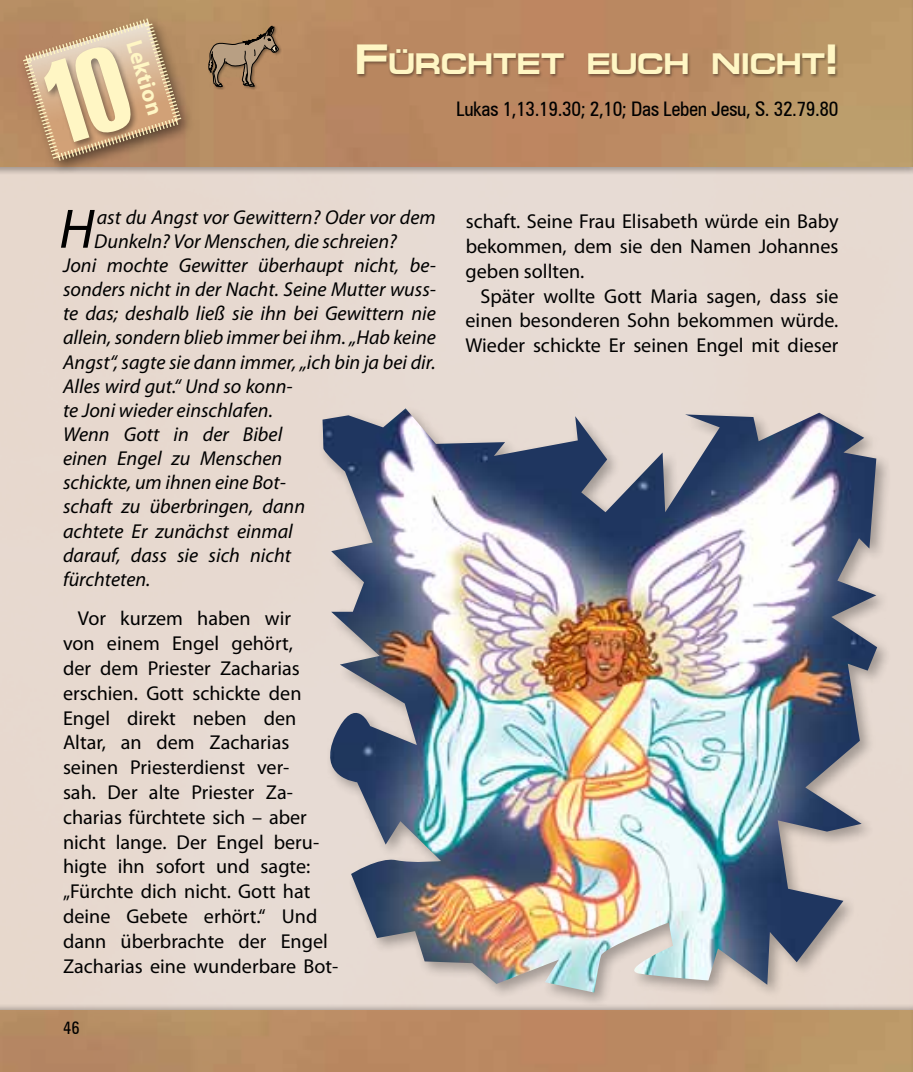
<style>
.page{position:relative;width:913px;height:1072px;background:#fff}
.page>*{position:absolute;margin:0;border:0;box-sizing:border-box;transform-origin:0 0}
.t1{font:italic 56px "Myriad Pro";color:#000}
.t2{font:700 29.4px "Micado";letter-spacing:-.005em;color:#fff6c4}
.t3{font:700 22.75px "Myriad Pro";color:#fff6c4}
.t4{font:20.12px/24.8px "Myriad Pro";color:#000;text-align:justify}
.t5{font:italic 20.12px "Myriad Pro";color:#000}
.t6{font:condensed 20.12px "Zurich BT";letter-spacing:-.02em;color:#000}
.t7{font:condensed 17.5px "Zurich BT";color:#000}
.s1{font-size:42px}
</style>
<div class="page">
<div style="left:0;top:0;width:913px;height:174px;background:#000;opacity:.3"></div>
<img style="left:0;top:0;width:910px;height:167px">
<hr style="left:910px;top:0;width:3px;height:174px;background:#ba9868">
<div style="left:0;top:1002px;width:913px;height:69px;background:#000;opacity:.3"></div>
<img style="left:0;top:1010px;width:910px;height:61px">
<hr style="left:910px;top:1002px;width:3px;height:69px;background:#000;opacity:.3">
<div style="left:208px;top:25px;width:73px;height:65px;background:#000;opacity:.4"></div>
<svg style="left:209px;top:26px;width:69px;height:61px"></svg>
<div style="left:17px;top:13px;width:177px;height:161px;background:#000;opacity:.5"></div>
<div style="left:356px;top:44px;width:482px;height:33px;background:#000;opacity:.4"></div>
<div style="left:316px;top:402px;width:575px;height:603px;background:#000;opacity:.3"></div>
<img style="left:320px;top:408px;width:557px;height:584px">
<svg style="left:22px;top:17px;width:161px;height:145px"></svg>
<p class="t3" style="left:148px;top:36px;width:79px;rotate:73deg">Lektion</p>
<h2 class="t2" style="left:355px;top:47px;width:485px"><span class="s1">F</span>ÜRCHTET EUCH NICHT<span class="s1">!</span></h2>
<p class="t6" style="left:456px;top:96px;width:384px">Lukas 1,13.19.30; 2,10; Das Leben Jesu, S. 32.79.80</p>
<h1 class="t1" style="left:59px;top:194px;width:37px">H</h1>
<p class="t5" style="left:97px;top:204px;width:340px">ast du Angst vor Gewittern? Oder vor dem</p>
<p class="t5" style="left:94px;top:228px;width:304px">Dunkeln? Vor Menschen, die schreien?</p>
<p class="t5" style="left:63px;top:253px;width:374px">Joni mochte Gewitter überhaupt nicht, be-</p>
<p class="t5" style="left:63px;top:277px;width:374px">sonders nicht in der Nacht. Seine Mutter wuss-</p>
<p class="t5" style="left:63px;top:301px;width:374px">te das; deshalb ließ sie ihn bei Gewittern nie</p>
<p class="t5" style="left:63px;top:325px;width:374px">allein, sondern blieb immer bei ihm. „Hab keine</p>
<p class="t5" style="left:63px;top:349px;width:374px">Angst“, sagte sie dann immer, „ich bin ja bei dir.</p>
<p class="t5" style="left:63px;top:373px;width:231px">Alles wird gut.“ Und so konn-</p>
<p class="t5" style="left:63px;top:397px;width:211px">te Joni wieder einschlafen.</p>
<p class="t5" style="left:63px;top:422px;width:221px">Wenn Gott in der Bibel</p>
<p class="t5" style="left:63px;top:446px;width:221px">einen Engel zu Menschen</p>
<p class="t5" style="left:63px;top:470px;width:224px">schickte, um ihnen eine Bot-</p>
<p class="t5" style="left:63px;top:494px;width:244px">schaft zu überbringen, dann</p>
<p class="t5" style="left:63px;top:518px;width:231px">achtete Er zunächst einmal</p>
<p class="t5" style="left:63px;top:542px;width:229px">darauf, dass sie sich nicht</p>
<p class="t5" style="left:63px;top:567px;width:89px">fürchteten.</p>
<p class="t4" style="left:63px;top:606px;width:277px;text-align:left;text-indent:15px">Vor kurzem haben wir<br>von einem Engel gehört,<br>der dem Priester Zacharias erschien. Gott schickte den<br>Engel direkt neben den<br>Altar, an dem Zacharias seinen Priesterdienst ver-<br>sah. Der alte Priester Za&shy;charias fürchtete sich – aber nicht lange. Der Engel beru&shy;higte ihn sofort und sagte: „Fürchte dich nicht. Gott hat deine Gebete erhört.“ Und dann überbrachte der Engel<br>Zacharias eine wunderbare Bot-</p>
<p class="t7" style="left:63px;top:1017px;width:18px">46</p>
<p class="t4" style="left:466px;top:209px;width:374px">schaft. Seine Frau Elisabeth würde ein Baby bekommen, dem sie den Namen Johannes geben sollten.</p>
<p class="t4" style="left:465px;top:283px;width:374px;text-indent:15px">Später wollte Gott Maria sagen, dass sie einen besonderen Sohn bekommen würde.<br>Wieder schickte Er seinen Engel mit dieser</p>
</div>
